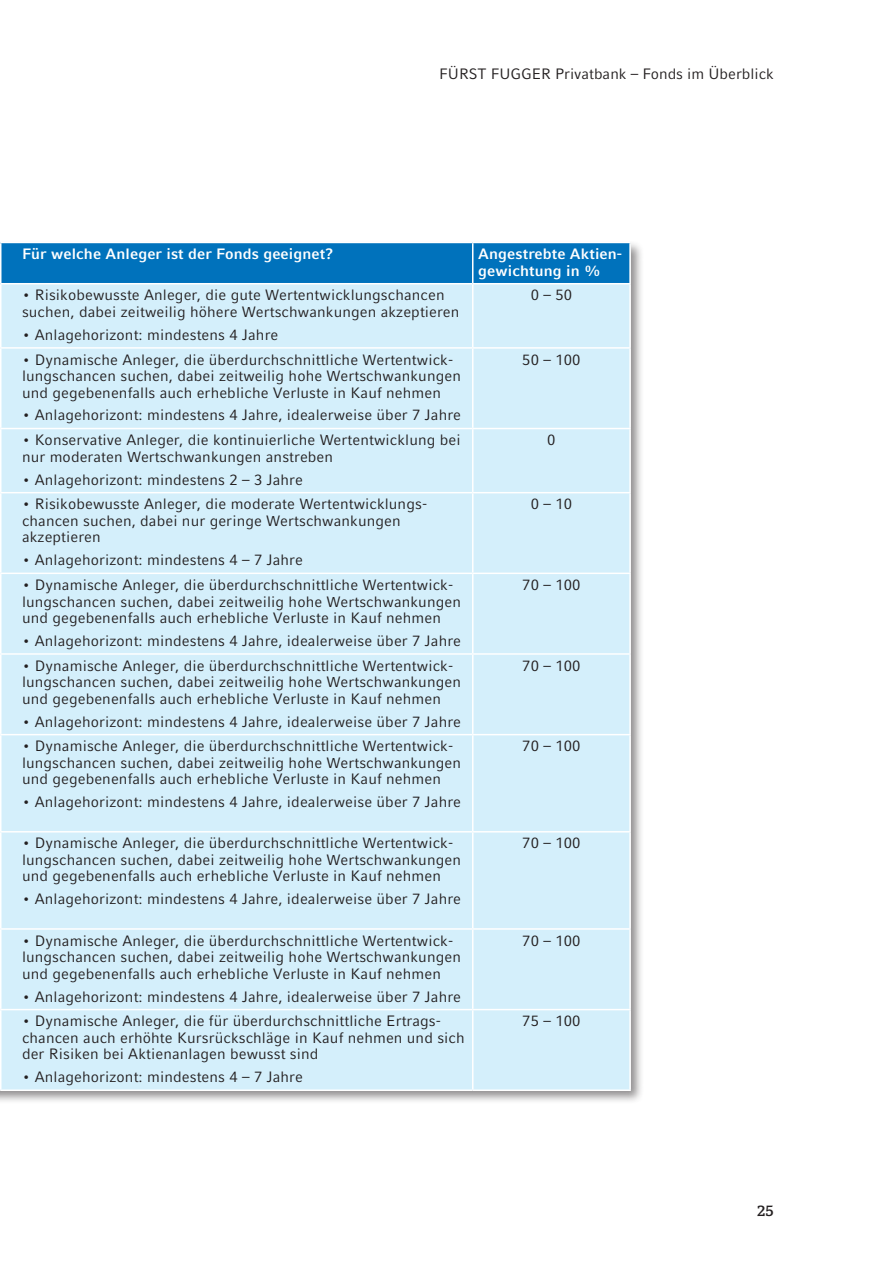
<style>
.page{position:relative;width:893px;height:1263px;background:#fff}
.page>*{position:absolute;margin:0;border:0;box-sizing:border-box;transform-origin:0 0}
.Produkt_rechtsbündig{font:15px/16.5px "Compatil Fact LT Pro";letter-spacing:.005em;color:#231f20}
.t1{font:700 15px/16.5px "Compatil Fact LT Pro";letter-spacing:.005em;color:#fff}
.t2{font:700 15px "Compatil Letter LT Pro";color:#231f20}
</style>
<div class="page">
<div style="left:0;top:240px;width:645px;height:864px;background:#231f20;opacity:.5"></div>
<div style="left:2px;top:284px;width:627px;height:805px;background:#d4effb"></div>
<hr style="left:0;top:284px;width:2px;height:63px;background:#fff">
<hr style="left:472px;top:284px;width:1px;height:63px;background:#fff">
<hr style="left:1px;top:347px;width:472px;height:2px;background:#fff">
<hr style="left:0;top:349px;width:2px;height:79px;background:#fff">
<hr style="left:473px;top:347px;width:158px;height:2px;background:#fff">
<hr style="left:472px;top:349px;width:1px;height:79px;background:#fff">
<hr style="left:1px;top:428px;width:472px;height:1px;background:#fff">
<hr style="left:0;top:429px;width:2px;height:63px;background:#fff">
<hr style="left:473px;top:428px;width:158px;height:1px;background:#fff">
<hr style="left:472px;top:429px;width:1px;height:63px;background:#fff">
<hr style="left:1px;top:492px;width:472px;height:1px;background:#fff">
<hr style="left:0;top:493px;width:2px;height:80px;background:#fff">
<hr style="left:473px;top:492px;width:158px;height:1px;background:#fff">
<hr style="left:472px;top:493px;width:1px;height:80px;background:#fff">
<hr style="left:1px;top:573px;width:472px;height:1px;background:#fff">
<hr style="left:0;top:574px;width:2px;height:79px;background:#fff">
<hr style="left:473px;top:573px;width:158px;height:1px;background:#fff">
<hr style="left:472px;top:574px;width:1px;height:79px;background:#fff">
<hr style="left:1px;top:653px;width:472px;height:2px;background:#fff">
<hr style="left:0;top:655px;width:2px;height:79px;background:#fff">
<hr style="left:473px;top:653px;width:158px;height:2px;background:#fff">
<hr style="left:472px;top:655px;width:1px;height:79px;background:#fff">
<hr style="left:1px;top:734px;width:472px;height:1px;background:#fff">
<hr style="left:0;top:735px;width:2px;height:96px;background:#fff">
<hr style="left:473px;top:734px;width:158px;height:1px;background:#fff">
<hr style="left:472px;top:735px;width:1px;height:96px;background:#fff">
<hr style="left:1px;top:831px;width:472px;height:1px;background:#fff">
<hr style="left:0;top:832px;width:2px;height:96px;background:#fff">
<hr style="left:473px;top:831px;width:158px;height:1px;background:#fff">
<hr style="left:472px;top:832px;width:1px;height:96px;background:#fff">
<hr style="left:1px;top:928px;width:472px;height:2px;background:#fff">
<hr style="left:0;top:930px;width:2px;height:79px;background:#fff">
<hr style="left:473px;top:928px;width:158px;height:2px;background:#fff">
<hr style="left:472px;top:930px;width:1px;height:79px;background:#fff">
<hr style="left:1px;top:1009px;width:472px;height:1px;background:#fff">
<hr style="left:0;top:1010px;width:2px;height:79px;background:#fff">
<hr style="left:473px;top:1009px;width:158px;height:1px;background:#fff">
<hr style="left:472px;top:1010px;width:1px;height:79px;background:#fff">
<hr style="left:629px;top:284px;width:2px;height:63px;background:#fff">
<hr style="left:629px;top:349px;width:2px;height:79px;background:#fff">
<hr style="left:629px;top:429px;width:2px;height:63px;background:#fff">
<hr style="left:629px;top:493px;width:2px;height:80px;background:#fff">
<hr style="left:629px;top:574px;width:2px;height:79px;background:#fff">
<hr style="left:629px;top:655px;width:2px;height:79px;background:#fff">
<hr style="left:629px;top:735px;width:2px;height:96px;background:#fff">
<hr style="left:629px;top:832px;width:2px;height:96px;background:#fff">
<hr style="left:629px;top:930px;width:2px;height:79px;background:#fff">
<hr style="left:629px;top:1010px;width:2px;height:79px;background:#fff">
<hr style="left:1px;top:1089px;width:472px;height:2px;background:#fff">
<hr style="left:473px;top:1089px;width:158px;height:2px;background:#fff">
<hr style="left:473px;top:242px;width:158px;height:1px;background:#fff">
<hr style="left:629px;top:243px;width:2px;height:40px;background:#fff">
<div style="left:0;top:242px;width:630px;height:42px;background:#0072bc"></div>
<hr style="left:1px;top:283px;width:472px;height:1px;background:#fff">
<hr style="left:473px;top:283px;width:158px;height:1px;background:#fff">
<p class="Produkt_rechtsbündig" style="left:439px;top:65px;width:336px">FÜRST FUGGER Privatbank – Fonds im Überblick</p>
<p class="t1" style="left:22px;top:246px;width:313px">Für welche Anleger ist der Fonds geeignet?</p>
<p class="t1" style="left:478px;top:246px;width:145px">Angestrebte Aktien&shy;gewichtung in %</p>
<p class="Produkt_rechtsbündig" style="left:22px;top:287px;width:439px">• Risikobewusste Anleger, die gute Wertentwicklungschancen suchen, dabei zeitweilig höhere Wertschwankungen akzeptieren</p>
<p class="Produkt_rechtsbündig" style="left:22px;top:326px;width:258px">• Anlagehorizont: mindestens 4 Jahre</p>
<p class="Produkt_rechtsbündig" style="left:531px;top:287px;width:43px">0 – 50</p>
<p class="Produkt_rechtsbündig" style="left:22px;top:351px;width:440px">• Dynamische Anleger, die überdurchschnittliche Wertentwick&shy;lungschancen suchen, dabei zeitweilig hohe Wertschwankungen und gegebenenfalls auch erhebliche Verluste in Kauf nehmen</p>
<p class="Produkt_rechtsbündig" style="left:22px;top:407px;width:441px">• Anlagehorizont: mindestens 4 Jahre, idealerweise über 7 Jahre</p>
<p class="Produkt_rechtsbündig" style="left:22px;top:432px;width:440px">• Konservative Anleger, die kontinuierliche Wertentwicklung bei nur moderaten Wertschwankungen anstreben</p>
<p class="Produkt_rechtsbündig" style="left:22px;top:471px;width:282px">• Anlagehorizont: mindestens 2 – 3 Jahre</p>
<p class="Produkt_rechtsbündig" style="left:22px;top:496px;width:407px">• Risikobewusste Anleger, die moderate Wertentwicklungs&shy;chancen suchen, dabei nur geringe Wertschwankungen akzeptieren</p>
<p class="Produkt_rechtsbündig" style="left:22px;top:552px;width:282px">• Anlagehorizont: mindestens 4 – 7 Jahre</p>
<p class="Produkt_rechtsbündig" style="left:22px;top:577px;width:440px">• Dynamische Anleger, die überdurchschnittliche Wertentwick&shy;lungschancen suchen, dabei zeitweilig hohe Wertschwankungen und gegebenenfalls auch erhebliche Verluste in Kauf nehmen</p>
<p class="Produkt_rechtsbündig" style="left:22px;top:632px;width:441px">• Anlagehorizont: mindestens 4 Jahre, idealerweise über 7 Jahre</p>
<p class="Produkt_rechtsbündig" style="left:22px;top:657px;width:440px">• Dynamische Anleger, die überdurchschnittliche Wertentwick&shy;lungschancen suchen, dabei zeitweilig hohe Wertschwankungen und gegebenenfalls auch erhebliche Verluste in Kauf nehmen</p>
<p class="Produkt_rechtsbündig" style="left:22px;top:713px;width:441px">• Anlagehorizont: mindestens 4 Jahre, idealerweise über 7 Jahre</p>
<p class="Produkt_rechtsbündig" style="left:22px;top:738px;width:440px">• Dynamische Anleger, die überdurchschnittliche Wertentwick&shy;lungschancen suchen, dabei zeitweilig hohe Wertschwankungen und gegebenenfalls auch erhebliche Verluste in Kauf nehmen</p>
<p class="Produkt_rechtsbündig" style="left:22px;top:794px;width:441px">• Anlagehorizont: mindestens 4 Jahre, idealerweise über 7 Jahre</p>
<p class="Produkt_rechtsbündig" style="left:22px;top:835px;width:440px">• Dynamische Anleger, die überdurchschnittliche Wertentwick&shy;lungschancen suchen, dabei zeitweilig hohe Wertschwankungen und gegebenenfalls auch erhebliche Verluste in Kauf nehmen</p>
<p class="Produkt_rechtsbündig" style="left:22px;top:891px;width:441px">• Anlagehorizont: mindestens 4 Jahre, idealerweise über 7 Jahre</p>
<p class="Produkt_rechtsbündig" style="left:22px;top:932px;width:440px">• Dynamische Anleger, die überdurchschnittliche Wertentwick&shy;lungschancen suchen, dabei zeitweilig hohe Wertschwankungen und gegebenenfalls auch erhebliche Verluste in Kauf nehmen</p>
<p class="Produkt_rechtsbündig" style="left:22px;top:988px;width:441px">• Anlagehorizont: mindestens 4 Jahre, idealerweise über 7 Jahre</p>
<p class="Produkt_rechtsbündig" style="left:22px;top:1013px;width:444px">• Dynamische Anleger, die für überdurchschnittliche Ertrags&shy;chancen auch erhöhte Kursrückschläge in Kauf nehmen und sich der Risiken bei Aktienanlagen bewusst sind</p>
<p class="Produkt_rechtsbündig" style="left:22px;top:1069px;width:282px">• Anlagehorizont: mindestens 4 – 7 Jahre</p>
<p class="Produkt_rechtsbündig" style="left:522px;top:351px;width:60px">50 – 100</p>
<p class="Produkt_rechtsbündig" style="left:547px;top:432px;width:10px">0</p>
<p class="Produkt_rechtsbündig" style="left:531px;top:496px;width:43px">0 – 10</p>
<p class="Produkt_rechtsbündig" style="left:522px;top:577px;width:60px">70 – 100</p>
<p class="Produkt_rechtsbündig" style="left:522px;top:657px;width:60px">70 – 100</p>
<p class="Produkt_rechtsbündig" style="left:522px;top:738px;width:60px">70 – 100</p>
<p class="Produkt_rechtsbündig" style="left:522px;top:835px;width:60px">70 – 100</p>
<p class="Produkt_rechtsbündig" style="left:522px;top:932px;width:60px">70 – 100</p>
<p class="Produkt_rechtsbündig" style="left:522px;top:1013px;width:60px">75 – 100</p>
<p class="t2" style="left:757px;top:1202px;width:18px">25</p>
</div>
